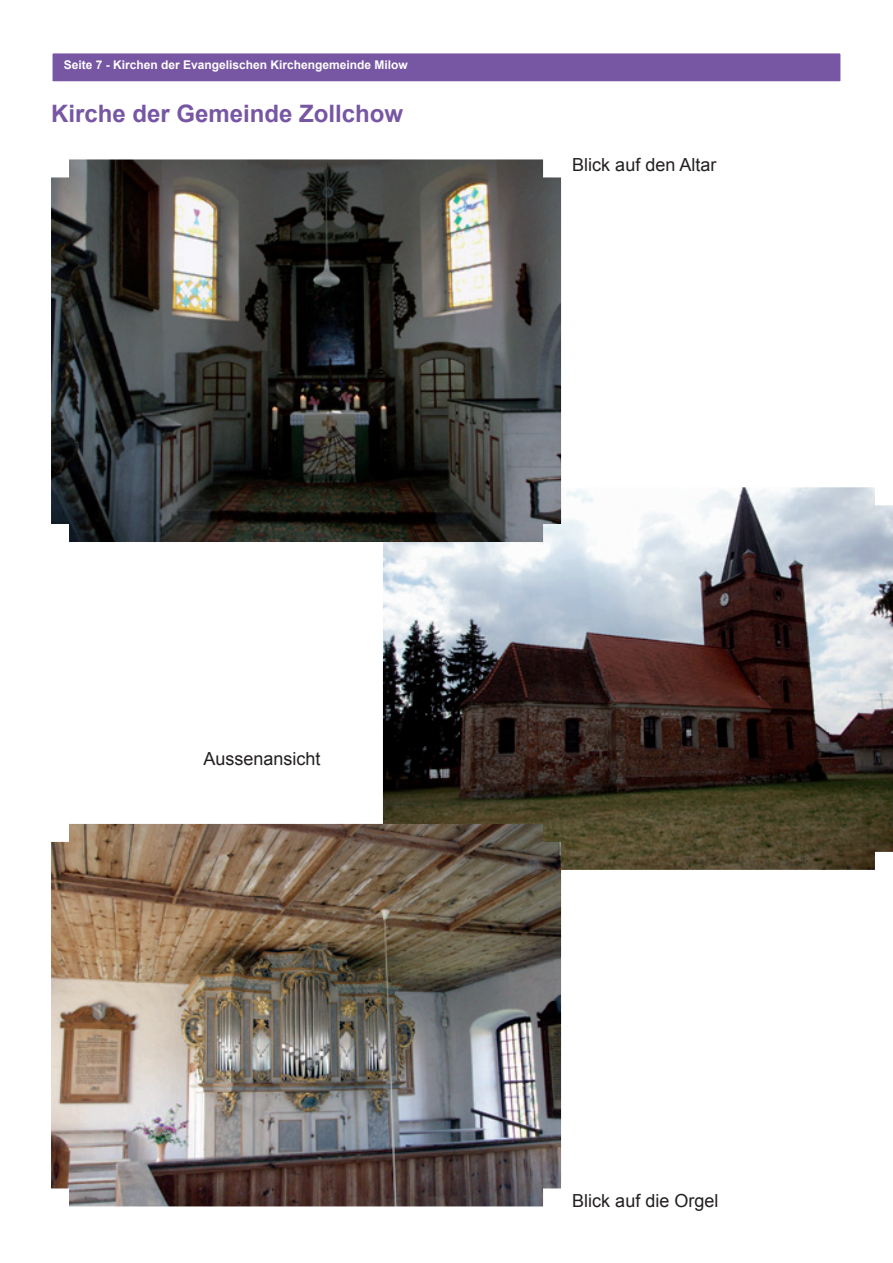
<style>
.page{position:relative;width:893px;height:1263px;background:#fff}
.page>*{position:absolute;margin:0;border:0;box-sizing:border-box;transform-origin:0 0}
.t1{font:700 24px "Arial";color:#7756a3}
.t2{font:18px "Arial";color:#231f20}
.t3{font:700 12px "Arial";color:#fff}
</style>
<div class="page">
<div style="left:51px;top:52px;width:791px;height:31px;background:#7756a3;border:2px solid #fff"></div>
<img style="left:383px;top:487px;width:510px;height:383px">
<img style="left:51px;top:159px;width:510px;height:383px">
<img style="left:51px;top:824px;width:510px;height:382px">
<p class="t3" style="left:64px;top:57px;width:346px">Seite 7 - Kirchen der Evangelischen Kirchengemeinde Milow</p>
<h1 class="t1" style="left:51px;top:97px;width:354px">Kirche der Gemeinde Zollchow</h1>
<h2 class="t2" style="left:572px;top:153px;width:146px">Blick auf den Altar</h2>
<h2 class="t2" style="left:204px;top:747px;width:119px">Aussenansicht</h2>
<h2 class="t2" style="left:572px;top:1189px;width:148px">Blick auf die Orgel</h2>
</div>
